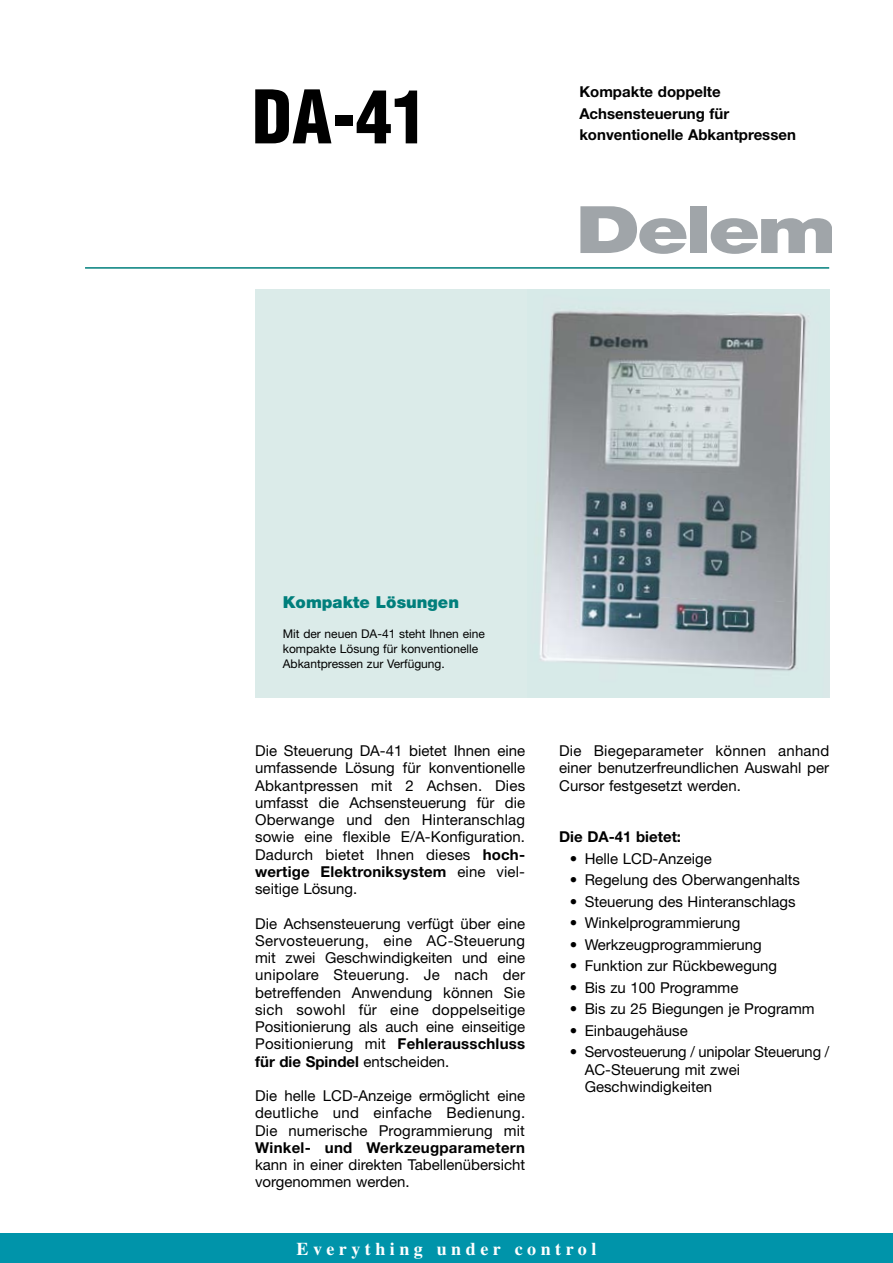
<style>
.page{position:relative;width:893px;height:1263px;background:#fff}
.page>*{position:absolute;margin:0;border:0;box-sizing:border-box;transform-origin:0 0}
.t1{font:900 condensed 72px "Helvetica";color:#000}
.t2{font:700 18px "Times";letter-spacing:.25em;color:#fff}
.t3{font:900 16.5px "Helvetica Neue";color:#007f7c}
.t4{font:15px/17.2px "Helvetica Neue";color:#000;text-align:justify}
.t5{font:700 15px/21.8px "Helvetica Neue";color:#000}
.t6{font:12px/15px "Helvetica Neue";color:#000}
.s1{font-weight:700}
</style>
<div class="page">
<hr style="left:85px;top:267px;width:744px;height:2px;background:#007f7c">
<svg style="left:580px;top:206px;width:106px;height:47px"></svg>
<div style="left:690px;top:206px;width:17px;height:47px;background:#a0a5a9"></div>
<svg style="left:711px;top:218px;width:120px;height:35px"></svg>
<div style="left:0;top:1233px;width:893px;height:30px;background:#0094aa"></div>
<div style="left:255px;top:289px;width:574px;height:408px;background:#dbebe9"></div>
<img style="left:542px;top:311px;width:267px;height:281px">
<img style="left:540px;top:592px;width:258px;height:79px">
<h1 class="t1" style="left:252px;top:72px;width:178px">DA-41</h1>
<p class="t5" style="left:579px;top:80px;width:218px">Kompakte doppelte<br>Achsensteuerung für konventionelle Abkantpressen</p>
<p class="t3" style="left:283px;top:592px;width:178px">Kompakte Lösungen</p>
<p class="t6" style="left:283px;top:626px;width:204px">Mit der neuen DA-41 steht Ihnen eine kompakte Lösung für konventionelle<br>Abkantpressen zur Verfügung.</p>
<p class="t4" style="left:255px;top:742px;width:272px">Die Steuerung DA-41 bietet Ihnen eine umfassende Lösung für konventionelle Abkantpressen mit 2 Achsen. Dies umfasst die Achsensteuerung für die Oberwange und den Hinteranschlag sowie eine flexible E/A-Konfiguration.<br>Dadurch bietet Ihnen dieses <span class="s1">hoch&shy;wertige Elektroniksystem</span> eine viel&shy;seitige Lösung.</p>
<p class="t4" style="left:255px;top:914px;width:272px">Die Achsensteuerung verfügt über eine Servosteuerung, eine AC-Steuerung mit zwei Geschwindigkeiten und eine unipolare Steuerung. Je nach der betreffenden Anwendung können Sie sich sowohl für eine doppelseitige Positionierung als auch eine einseitige Positionierung mit <span class="s1">Fehlerausschluss für die Spindel</span> entscheiden.</p>
<p class="t4" style="left:255px;top:1087px;width:272px">Die helle LCD-Anzeige ermöglicht eine deutliche und einfache Bedienung.<br>Die numerische Programmierung mit</p>
<p class="t5" style="left:255px;top:1136px;width:271px">Winkel- und Werkzeugparametern</p>
<p class="t4" style="left:255px;top:1156px;width:272px">kann in einer direkten Tabellenübersicht vorgenommen werden.</p>
<p class="t4" style="left:559px;top:742px;width:272px">Die Biegeparameter können anhand einer benutzerfreundlichen Auswahl per Cursor festgesetzt werden.</p>
<p class="t5" style="left:559px;top:826px;width:123px">Die DA-41 bietet:</p>
<p class="t4" style="left:570px;top:850px;width:143px">• Helle LCD-Anzeige</p>
<p class="t4" style="left:570px;top:871px;width:232px">• Regelung des Oberwangenhalts</p>
<p class="t4" style="left:570px;top:893px;width:227px">• Steuerung des Hinteranschlags</p>
<p class="t4" style="left:570px;top:914px;width:172px">• Winkelprogrammierung</p>
<p class="t4" style="left:570px;top:936px;width:194px">• Werkzeugprogrammierung</p>
<p class="t4" style="left:570px;top:957px;width:209px">• Funktion zur Rückbewegung</p>
<p class="t4" style="left:570px;top:979px;width:170px">• Bis zu 100 Programme</p>
<p class="t4" style="left:570px;top:1000px;width:246px">• Bis zu 25 Biegungen je Programm</p>
<p class="t4" style="left:570px;top:1022px;width:119px">• Einbaugehäuse</p>
<p class="t4" style="left:585px;top:1043px;width:246px;text-align:left;text-indent:-15px">• Servosteuerung / unipolar Steuerung /<br>AC-Steuerung mit zwei<br>Geschwindig keiten</p>
<p class="t2" style="left:297px;top:1238px;width:301px">Everything under control</p>
</div>
